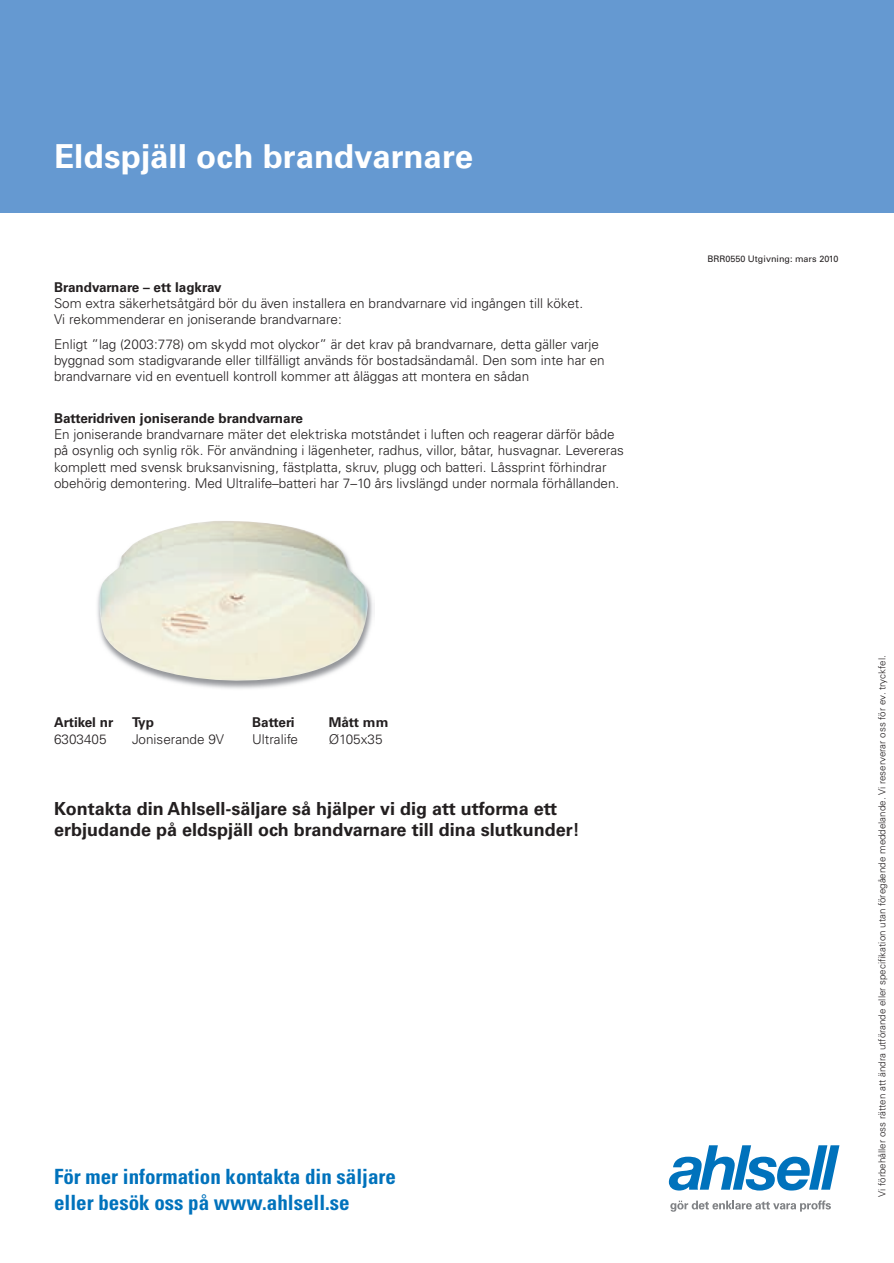
<style>
.page{position:relative;width:894px;height:1263px;background:#fff}
.page>*{position:absolute;margin:0;border:0;box-sizing:border-box;transform-origin:0 0}
.t1{font:700 33px "Univers LT Std";color:#fff}
.t2{font:700 condensed 21px/25.2px "Univers";color:#0072bc}
.t3{font:700 18px/21.6px "Univers LT Std";color:#231f20}
.t4{font:300 13.5px/16.2px "Univers LT Std";color:#231f20}
.t5{font:700 13.5px "Univers LT Std";color:#231f20}
.t6{font:300 9.75px "Univers";color:#231f20}
.t7{font:500 9px "Univers CE";color:#231f20}
</style>
<div class="page">
<svg style="left:668px;top:1145px;width:171px;height:45px"></svg>
<svg style="left:670px;top:1200px;width:160px;height:11px"></svg>
<div style="left:0;top:0;width:893px;height:213px;background:#6599d1"></div>
<img style="left:97px;top:521px;width:276px;height:168px">
<h1 class="t1" style="left:54px;top:137px;width:420px">Eldspjäll och brandvarnare</h1>
<p class="t5" style="left:54px;top:279px;width:169px">Brandvarnare – ett lagkrav</p>
<p class="t4" style="left:54px;top:295px;width:530px">Som extra säkerhetsåtgärd bör du även installera en brandvarnare vid ingången till köket.<br>Vi rekommenderar en joniserande brandvarnare:</p>
<p class="t4" style="left:54px;top:336px;width:552px">Enligt ”lag (2003:778) om skydd mot olyckor” är det krav på brandvarnare, detta gäller varje byggnad som stadigvarande eller tillfälligt används för bostadsändamål. Den som inte har en brandvarnare vid en eventuell kontroll kommer att åläggas att montera en sådan</p>
<p class="t5" style="left:54px;top:410px;width:250px">Batteridriven joniserande brandvarnare</p>
<p class="t4" style="left:54px;top:426px;width:571px">En joniserande brandvarnare mäter det elektriska motståndet i luften och reagerar därför både på osynlig och synlig rök. För användning i lägenheter, radhus, villor, båtar, husvagnar. Levereras komplett med svensk bruksanvisning, fästplatta, skruv, plugg och batteri. Låssprint förhindrar obehörig demontering. Med Ultralife–batteri har 7–10 års livslängd under normala förhållanden.</p>
<p class="t5" style="left:54px;top:714px;width:61px">Artikel nr</p>
<p class="t5" style="left:132px;top:714px;width:23px">Typ</p>
<p class="t5" style="left:252px;top:714px;width:44px">Batteri</p>
<p class="t5" style="left:328px;top:714px;width:61px">Mått mm</p>
<p class="t4" style="left:54px;top:730px;width:54px">6303405</p>
<p class="t4" style="left:132px;top:730px;width:94px">Joniserande 9V</p>
<p class="t4" style="left:252px;top:730px;width:47px">Ultralife</p>
<p class="t4" style="left:328px;top:730px;width:55px">Ø105x35</p>
<h3 class="t3" style="left:54px;top:797px;width:527px">Kontakta din Ahlsell-säljare så hjälper vi dig att utforma ett erbjudande på eldspjäll och brandvarnare till dina slutkunder!</h3>
<h2 class="t2" style="left:54px;top:1163px;width:343px">För mer information kontakta din säljare eller besök oss på www.ahlsell.se</h2>
<p class="t7" style="left:707px;top:254px;width:132px">BRR0550 Utgivning: mars 2010</p>
<p class="t6" style="left:876px;top:1196px;width:542px;rotate:-90deg">Vi förbehåller oss rätten att ändra utförande eller specifikation utan föregående meddelande. Vi reserverar oss för ev. tryckfel.</p>
</div>
